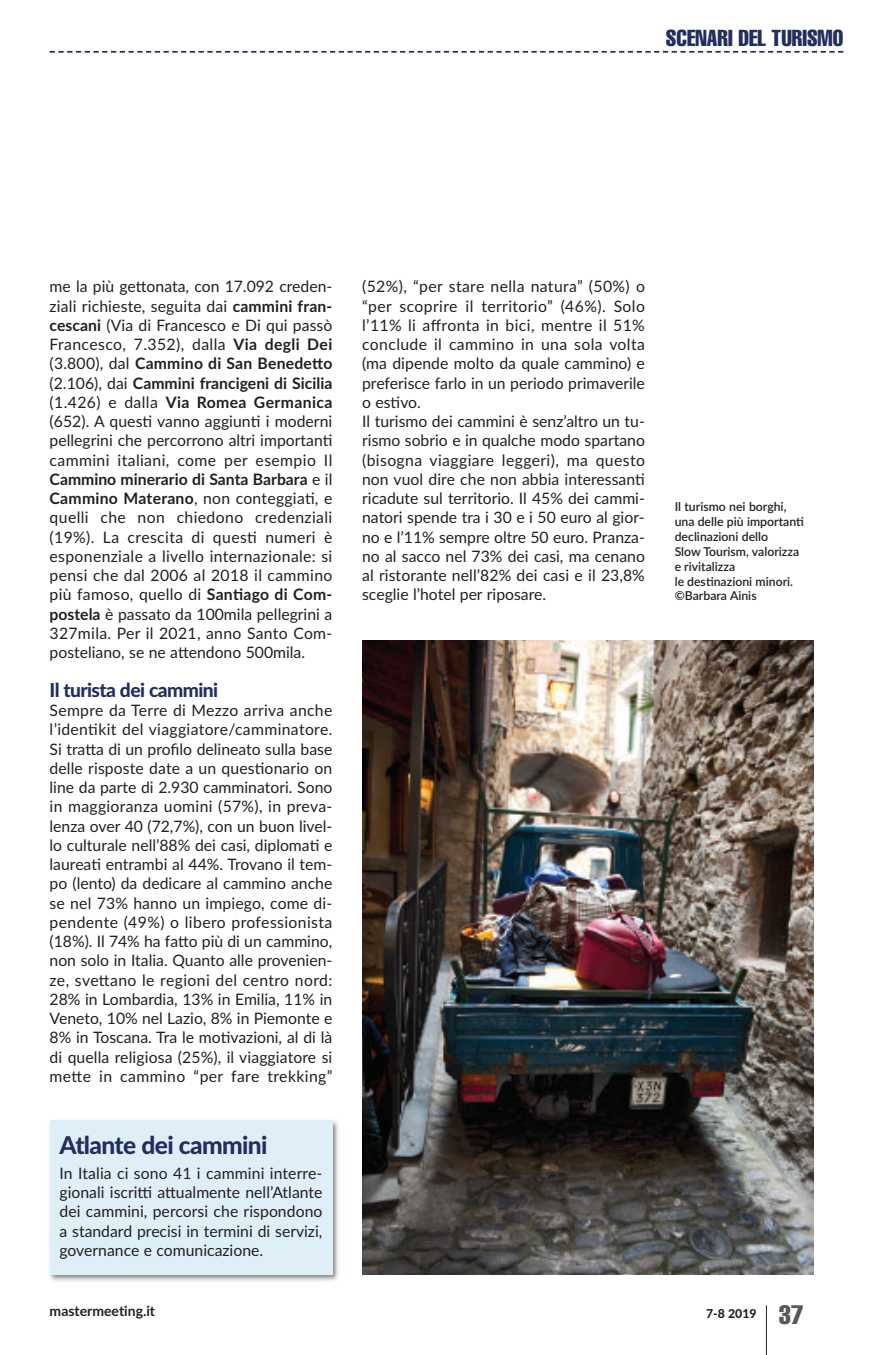
<style>
.page{position:relative;width:893px;height:1355px;background:#fff}
.page>*{position:absolute;margin:0;border:0;box-sizing:border-box;transform-origin:0 0}
.t1{font:800 24.5px "Lato";color:#222e5f}
.t2{font:extra-condensed 22.75px "Helvetica";color:#222e5f}
.t3{font:800 19.25px "Lato";color:#222e5f}
.t4{font:15.75px/19.2px "Lato";color:#231f20;text-align:justify}
.t5{font:700 14px "Lato";color:#231f20}
.t6{font:600 12.25px/14.9px "Lato";color:#231f20}
.t7{font:800 12.25px "Lato";color:#231f20}
.s1{font-weight:700}
.s2{font-family:"Helvetica";font-weight:400;font-stretch:extra-condensed;font-size:26.25px;color:#57585a}
</style>
<div class="page">
<hr style="left:766px;top:1305px;width:1px;height:49px;background:#231f20">
<svg style="left:50px;top:51px;width:793px;height:2px"></svg>
<img style="left:49px;top:1120px;width:290px;height:161px">
<div style="left:50px;top:1120px;width:282px;height:154px;background:#deeff7"></div>
<img style="left:362px;top:640px;width:452px;height:634px">
<h2 class="t2" style="left:666px;top:30px;width:179px">SCENARI DEL TURISMO</h2>
<p class="t4" style="left:50px;top:277px;width:284px">me la più gettonata, con 17.092 creden&shy;ziali richieste, seguita dai <span class="s1">cammini fran&shy;cescani</span> (Via di Francesco e Di qui passò Francesco, 7.352), dalla <span class="s1">Via degli Dei </span>(3.800), dal <span class="s1">Cammino di San Benedetto </span>(2.106), dai <span class="s1">Cammini francigeni di Sicilia </span>(1.426) e dalla <span class="s1">Via Romea Germanica </span>(652). A questi vanno aggiunti i moderni pellegrini che percorrono altri importanti cammini italiani, come per esempio Il <span class="s1">Cammino minerario di Santa Barbara</span> e il <span class="s1">Cammino Materano</span>, non conteggiati, e quelli che non chiedono credenziali (19%). La crescita di questi numeri è esponenziale a livello internazionale: si pensi che dal 2006 al 2018 il cammino più famoso, quello di <span class="s1">Santiago di Com&shy;postela</span> è passato da 100mila pellegrini a 327mila. Per il 2021, anno Santo Com&shy;posteliano, se ne attendono 500mila.</p>
<p class="t3" style="left:50px;top:679px;width:170px">il turista dei cammini</p>
<p class="t4" style="left:50px;top:701px;width:284px">Sempre da Terre di Mezzo arriva anche l’identikit del viaggiatore/camminatore.<br>Si tratta di un profilo delineato sulla base delle risposte date a un questionario on line da parte di 2.930 camminatori. Sono in maggioranza uomini (57%), in preva&shy;lenza over 40 (72,7%), con un buon livel&shy;lo culturale nell’88% dei casi, diplomati e laureati entrambi al 44%. Trovano il tem&shy;po (lento) da dedicare al cammino anche se nel 73% hanno un impiego, come di&shy;pendente (49%) o libero professionista (18%). Il 74% ha fatto più di un cammino, non solo in Italia. Quanto alle provenien&shy;ze, svettano le regioni del centro nord:<br>28% in Lombardia, 13% in Emilia, 11% in Veneto, 10% nel Lazio, 8% in Piemonte e 8% in Toscana. Tra le motivazioni, al di là di quella religiosa (25%), il viaggiatore si mette in cammino “per fare trekking”</p>
<h1 class="t1" style="left:60px;top:1131px;width:210px">atlante dei cammini</h1>
<p class="t4" style="left:60px;top:1163px;width:264px">In Italia ci sono 41 i cammini interre&shy;gionali iscritti attualmente nell’Atlante dei cammini, percorsi che rispondono a standard precisi in termini di servizi, governance e comunicazione.</p>
<p class="t4" style="left:362px;top:277px;width:284px;text-align:left">(52%), “per stare nella natura” (50%) o “per scoprire il territorio” (46%). Solo l’11% li affronta in bici, mentre il 51% conclude il cammino in una sola volta (ma dipende molto da quale cammino) e preferisce farlo in un periodo primaverile o estivo.<br>Il turismo dei cammini è senz’altro un tu&shy;rismo sobrio e in qualche modo spartano (bisogna viaggiare leggeri), ma questo non vuol dire che non abbia interessanti ricadute sul territorio. Il 45% dei cammi&shy;natori spende tra i 30 e i 50 euro al gior&shy;no e l’11% sempre oltre 50 euro. Pranza&shy;no al sacco nel 73% dei casi, ma cenano al ristorante nell’82% dei casi e il 23,8% sceglie l’hotel per riposare.</p>
<p class="t6" style="left:675px;top:499px;width:131px">Il turismo nei borghi, una delle più importanti declinazioni dello<br>Slow Tourism, valorizza e rivitalizza<br>le destinazioni minori. ©Barbara Ainis</p>
<p class="t5" style="left:50px;top:1302px;width:107px">mastermeeting.it</p>
<p class="t7" style="left:706px;top:1306px;width:99px">7-8 2019 <span class="s2">37</span></p>
</div>
